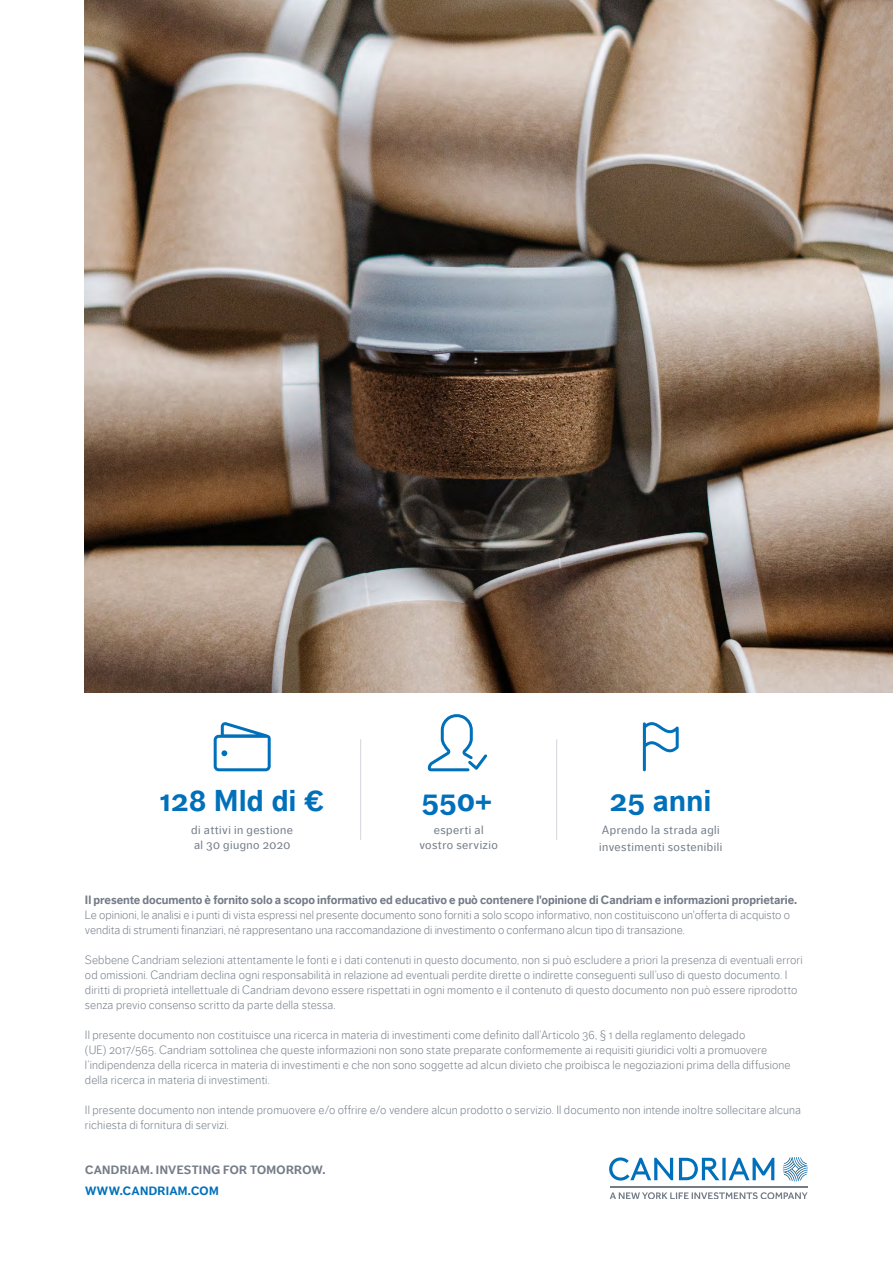
<style>
.page{position:relative;width:893px;height:1263px;background:#fff}
.page>*{position:absolute;margin:0;border:0;box-sizing:border-box;transform-origin:0 0}
.t1{font:700 30px "Dagny Web W03";letter-spacing:.015em;color:#0070ba}
.t2{font:300 12px/15px "Dagny Web W03";letter-spacing:.005em;color:#747c87}
.t3{font:700 12px "Dagny Web W03";letter-spacing:-.005em;color:#747c87}
.t4{font:12px/15px "Dagny Web W03";letter-spacing:.035em;color:#747c87}
.t5{font:700 12px "Dagny Web W03";letter-spacing:.02em;color:#747c87}
.t6{font:700 12px "Dagny Web W03";letter-spacing:.02em;color:#0070ba}
</style>
<div class="page">
<img style="left:85px;top:0;width:808px;height:692px">
<svg style="left:783px;top:1157px;width:25px;height:24px"></svg>
<svg style="left:610px;top:1192px;width:198px;height:7px"></svg>
<hr style="left:610px;top:1187px;width:198px;height:1px;background:#747c87">
<svg style="left:609px;top:1157px;width:165px;height:23px"></svg>
<hr style="left:360px;top:739px;width:1px;height:101px;background:#d2d5db">
<hr style="left:556px;top:739px;width:1px;height:101px;background:#d2d5db">
<svg style="left:428px;top:714px;width:59px;height:57px"></svg>
<svg style="left:214px;top:722px;width:57px;height:49px"></svg>
<svg style="left:643px;top:722px;width:36px;height:49px"></svg>
<h1 class="t1" style="left:160px;top:783px;width:166px">128 Mld di €</h1>
<p class="t4" style="left:191px;top:823px;width:103px">di attivi in gestione al 30 giugno 2020</p>
<h1 class="t1" style="left:422px;top:783px;width:72px">550+</h1>
<p class="t4" style="left:419px;top:823px;width:80px;text-align:center">esperti al vostro servizio</p>
<h1 class="t1" style="left:610px;top:783px;width:103px">25 anni</h1>
<p class="t4" style="left:599px;top:822px;width:125px;line-height:16.5px">Aprendo la strada agli investimenti sostenibili</p>
<p class="t3" style="left:85px;top:893px;width:714px">Il presente documento è fornito solo a scopo informativo ed educativo e può contenere l'opinione di Candriam e informazioni proprietarie.</p>
<p class="t2" style="left:85px;top:908px;width:706px">Le opinioni, le analisi e i punti di vista espressi nel presente documento sono forniti a solo scopo informativo, non costituiscono un'offerta di acquisto o vendita di strumenti finanziari, né rappresentano una raccomandazione di investimento o confermano alcun tipo di transazione.</p>
<p class="t2" style="left:85px;top:953px;width:719px">Sebbene Candriam selezioni attentamente le fonti e i dati contenuti in questo documento, non si può escludere a priori la presenza di eventuali errori od omissioni. Candriam declina ogni responsabilità in relazione ad eventuali perdite dirette o indirette conseguenti sull’uso di questo documento. I diritti di proprietà intellettuale di Candriam devono essere rispettati in ogni momento e il contenuto di questo documento non può essere riprodotto senza previo consenso scritto da parte della stessa.</p>
<p class="t2" style="left:85px;top:1028px;width:707px">Il presente documento non costituisce una ricerca in materia di investimenti come definito dall’Articolo 36, § 1 della reglamento delegado<br>(UE) 2017/565. Candriam sottolinea che queste informazioni non sono state preparate conformemente ai requisiti giuridici volti a promuovere l’indipendenza della ricerca in materia di investimenti e che non sono soggette ad alcun divieto che proibisca le negoziazioni prima della diffusione della ricerca in materia di investimenti.</p>
<p class="t2" style="left:85px;top:1103px;width:718px">Il presente documento non intende promuovere e/o offrire e/o vendere alcun prodotto o servizio. Il documento non intende inoltre sollecitare alcuna richiesta di fornitura di servizi.</p>
<p class="t5" style="left:85px;top:1162px;width:242px">CANDRIAM. INVESTING FOR TOMORROW.</p>
<p class="t6" style="left:85px;top:1183px;width:135px">WWW.CANDRIAM.COM</p>
</div>
